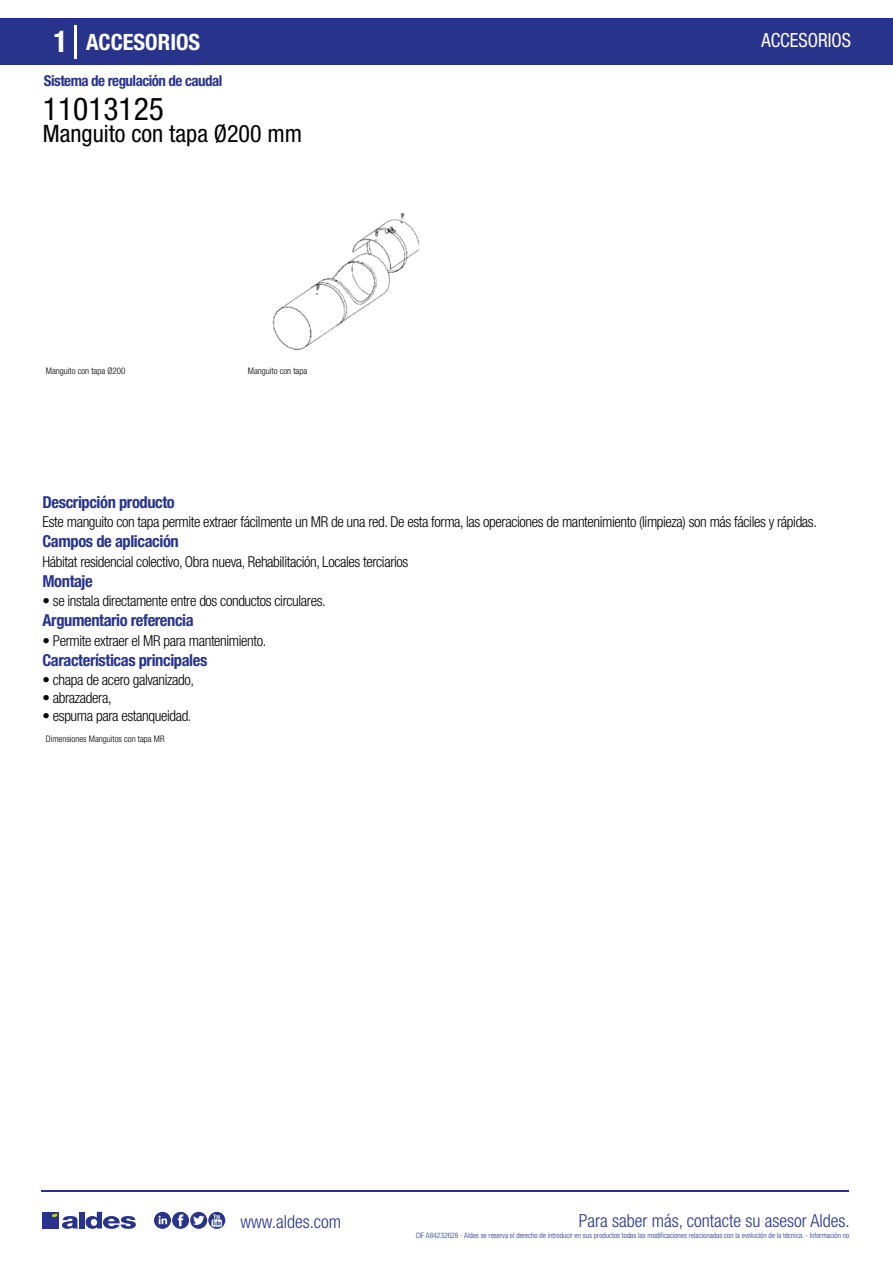
<style>
.page{position:relative;width:893px;height:1263px;background:#fff}
.page>*{position:absolute;margin:0;border:0;box-sizing:border-box;transform-origin:0 0}
.t1{font:condensed 31.5px "Helvetica Neue LT Std";color:#000}
.t2{font:condensed 24px "Helvetica Neue LT Std";color:#000}
.t3{font:700 condensed 22.5px "Helvetica Neue LT Std";color:#fff}
.t4{font:condensed 19.5px "Helvetica Neue LT Std";color:#fff;scale:.95 1}
.t5{font:300 condensed 18px "Helvetica Neue";color:#28348b}
.t6{font:700 condensed 16.5px "Helvetica Neue LT Std";letter-spacing:-.025em;color:#28348b}
.t7{font:300 condensed 15px "Helvetica Neue LT Std";letter-spacing:-.025em;color:#000}
.t8{font:700 condensed 15px "Helvetica Neue LT Std";letter-spacing:-.035em;color:#28348b}
.t9{font:300 condensed 9px "Helvetica Neue";color:#000}
.t10{font:300 condensed 7.5px "Helvetica Neue";color:#28348b}
.s1{font-size:30px}
</style>
<div class="page">
<div style="left:0;top:18px;width:893px;height:46px;background:#28348b"></div>
<hr style="left:74px;top:25px;width:2px;height:33px;background:#fff">
<img style="left:272px;top:213px;width:148px;height:137px">
<hr style="left:41px;top:1190px;width:808px;height:1px;background:#28348b">
<svg style="left:154px;top:1212px;width:71px;height:17px"></svg>
<div style="left:42px;top:1212px;width:17px;height:16px;background:#28348b"></div>
<div style="left:79px;top:1212px;width:5px;height:16px;background:#28348b"></div>
<svg style="left:86px;top:1212px;width:50px;height:17px"></svg>
<svg style="left:52px;top:1213px;width:26px;height:16px"></svg>
<h3 class="t3" style="left:54px;top:28px;width:148px"><span class="s1">1</span> ACCESORIOS</h3>
<h3 class="t4" style="left:761px;top:29px;width:96px">ACCESORIOS</h3>
<p class="t8" style="left:44px;top:71px;width:180px">Sistema de regulación de caudal</p>
<h1 class="t1" style="left:43px;top:91px;width:122px">11013125</h1>
<h2 class="t2" style="left:43px;top:120px;width:261px">Manguito con tapa Ø200 mm</h2>
<p class="t9" style="left:46px;top:365px;width:81px">Manguito con tapa Ø200</p>
<p class="t9" style="left:248px;top:365px;width:61px">Manguito con tapa</p>
<p class="t6" style="left:43px;top:492px;width:134px">Descripción producto</p>
<p class="t6" style="left:43px;top:531px;width:138px">Campos de aplicación</p>
<p class="t6" style="left:43px;top:571px;width:52px">Montaje</p>
<p class="t7" style="left:43px;top:513px;width:776px">Este manguito con tapa permite extraer fácilmente un MR de una red. De esta forma, las operaciones de mantenimiento (limpieza) son más fáciles y rápidas.</p>
<p class="t7" style="left:43px;top:553px;width:367px">Hábitat residencial colectivo, Obra nueva, Rehabilitación, Locales terciarios</p>
<p class="t7" style="left:43px;top:592px;width:285px">• se instala directamente entre dos conductos circulares.</p>
<p class="t6" style="left:43px;top:610px;width:153px">Argumentario referencia</p>
<p class="t7" style="left:43px;top:632px;width:225px">• Permite extraer el MR para mantenimiento.</p>
<p class="t6" style="left:43px;top:650px;width:166px">Características principales</p>
<p class="t7" style="left:43px;top:671px;width:153px">• chapa de acero galvanizado,</p>
<p class="t7" style="left:43px;top:689px;width:71px">• abrazadera,</p>
<p class="t7" style="left:43px;top:707px;width:151px">• espuma para estanqueidad.</p>
<p class="t9" style="left:46px;top:733px;width:120px">Dimensiones Manguitos con tapa MR</p>
<p class="t5" style="left:240px;top:1211px;width:102px">www.aldes.com</p>
<p class="t5" style="left:579px;top:1211px;width:272px">Para saber más, contacte su asesor Aldes.</p>
<p class="t10" style="left:416px;top:1230px;width:435px">CIF A84232628 - Aldes se reserva el derecho de introducir en sus productos todas las modificaciones relacionadas con la evolución de la técnica. - Información no</p>
</div>
